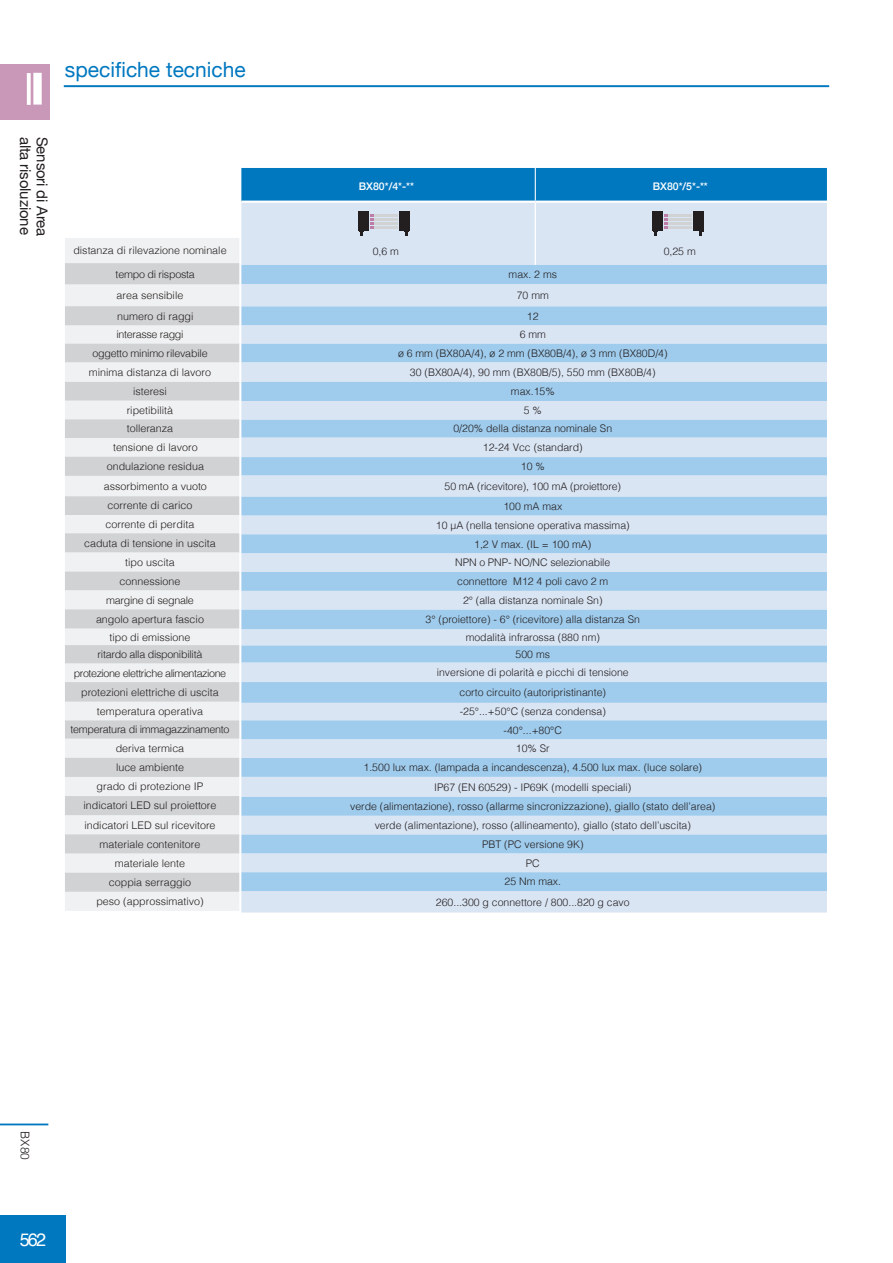
<style>
.page{position:relative;width:893px;height:1263px;background:#fff}
.page>*{position:absolute;margin:0;border:0;box-sizing:border-box;transform-origin:0 0}
.t1{font:21px "Helvetica Neue";color:#0078c0}
.t2{font:18px "Helvetica";color:#fff}
.t3{font:15px "Helvetica Neue";letter-spacing:-.01em;color:#231f20}
.t4{font:300 12px "Helvetica";color:#231f20}
.t5{font:300 10.5px "Helvetica";color:#231f20}
.t6{font:300 10.5px "Helvetica";letter-spacing:-.025em;color:#231f20}
.t7{font:300 10.5px "Helvetica";letter-spacing:-.04em;color:#231f20}
.t8{font:300 10.5px "Helvetica";letter-spacing:-.02em;color:#231f20}
.t9{font:500 10.5px "Helvetica Neue";color:#fff}
.t10{font:300 10.5px "Helvetica";letter-spacing:-.03em;color:#231f20}
</style>
<div class="page">
<hr style="left:64px;top:85px;width:765px;height:2px;background:#0078c0">
<div style="left:241px;top:168px;width:586px;height:33px;background:#0078c0"></div>
<div style="left:241px;top:203px;width:586px;height:709px;background:#dae5f4"></div>
<svg style="left:241px;top:265px;width:586px;height:626px;background:#bcd7ef"></svg>
<hr style="left:535px;top:168px;width:1px;height:33px;background:#fff">
<svg style="left:535px;top:238px;width:1px;height:27px"></svg>
<hr style="left:535px;top:203px;width:1px;height:35px;background:#fff">
<div style="left:65px;top:238px;width:174px;height:673px;background:#f0f1f2"></div>
<svg style="left:65px;top:263px;width:174px;height:629px"></svg>
<div style="left:0;top:1214px;width:66px;height:49px;background:#0078c0"></div>
<hr style="left:0;top:1123px;width:48px;height:2px;background:#0078c0">
<div style="left:0;top:64px;width:50px;height:55px;background:#c997b7"></div>
<svg style="left:27px;top:73px;width:4px;height:32px"></svg>
<div style="left:33px;top:73px;width:9px;height:32px;background:#fff"></div>
<div style="left:358px;top:212px;width:11px;height:19px;background:#231f20"></div>
<svg style="left:359px;top:231px;width:4px;height:4px"></svg>
<svg style="left:370px;top:214px;width:27px;height:15px"></svg>
<div style="left:399px;top:212px;width:10px;height:19px;background:#231f20"></div>
<hr style="left:405px;top:216px;width:3px;height:19px;background:#231f20">
<div style="left:653px;top:212px;width:10px;height:19px;background:#231f20"></div>
<hr style="left:654px;top:216px;width:3px;height:19px;background:#231f20">
<svg style="left:665px;top:214px;width:27px;height:15px"></svg>
<div style="left:693px;top:212px;width:11px;height:19px;background:#231f20"></div>
<svg style="left:699px;top:231px;width:4px;height:4px"></svg>
<p class="t1" style="left:65px;top:55px;width:182px">specifiche tecniche</p>
<p class="t3" style="left:36px;top:137px;width:99px;rotate:90deg">alta risoluzione</p>
<p class="t3" style="left:53px;top:137px;width:101px;rotate:90deg">Sensori di Area</p>
<p class="t5" style="left:73px;top:242px;width:155px">distanza di rilevazione nominale</p>
<p class="t6" style="left:116px;top:265px;width:81px">tempo di risposta</p>
<p class="t5" style="left:117px;top:286px;width:68px">area sensibile</p>
<p class="t5" style="left:117px;top:307px;width:78px">numero di raggi</p>
<p class="t10" style="left:116px;top:326px;width:69px">interasse raggi</p>
<p class="t8" style="left:92px;top:344px;width:117px">oggetto minimo rilevabile</p>
<p class="t5" style="left:89px;top:363px;width:124px">minima distanza di lavoro</p>
<p class="t5" style="left:133px;top:382px;width:35px">isteresi</p>
<p class="t5" style="left:127px;top:401px;width:48px">ripetibilità</p>
<p class="t5" style="left:127px;top:420px;width:48px">tolleranza</p>
<p class="t5" style="left:113px;top:438px;width:86px">tensione di lavoro</p>
<p class="t5" style="left:107px;top:457px;width:99px">ondulazione residua</p>
<p class="t5" style="left:104px;top:477px;width:105px">assorbimento a vuoto</p>
<p class="t5" style="left:108px;top:497px;width:86px">corrente di carico</p>
<p class="t5" style="left:106px;top:515px;width:90px">corrente di perdita</p>
<p class="t5" style="left:84px;top:534px;width:133px">caduta di tensione in uscita</p>
<p class="t5" style="left:125px;top:553px;width:51px">tipo uscita</p>
<p class="t5" style="left:120px;top:572px;width:62px">connessione</p>
<p class="t6" style="left:106px;top:591px;width:89px">margine di segnale</p>
<p class="t5" style="left:96px;top:610px;width:109px">angolo apertura fascio</p>
<p class="t5" style="left:109px;top:628px;width:83px">tipo di emissione</p>
<p class="t6" style="left:98px;top:645px;width:106px">ritardo alla disponibilità</p>
<p class="t7" style="left:74px;top:664px;width:154px">protezione elettriche alimentazione</p>
<p class="t5" style="left:81px;top:683px;width:139px">protezioni elettriche di uscita</p>
<p class="t5" style="left:97px;top:702px;width:108px">temperatura operativa</p>
<p class="t6" style="left:71px;top:721px;width:160px">temperatura di immagazzinamento</p>
<p class="t5" style="left:116px;top:739px;width:70px">deriva termica</p>
<p class="t5" style="left:116px;top:758px;width:69px">luce ambiente</p>
<p class="t5" style="left:97px;top:778px;width:108px">grado di protezione IP</p>
<p class="t5" style="left:83px;top:797px;width:134px">indicatori LED sul proiettore</p>
<p class="t5" style="left:84px;top:816px;width:133px">indicatori LED sul ricevitore</p>
<p class="t5" style="left:100px;top:835px;width:102px">materiale contenitore</p>
<p class="t5" style="left:115px;top:854px;width:72px">materiale lente</p>
<p class="t5" style="left:109px;top:873px;width:84px">coppia serraggio</p>
<p class="t5" style="left:96px;top:892px;width:109px">peso (approssimativo)</p>
<p class="t4" style="left:35px;top:1131px;width:30px;rotate:90deg">BX80</p>
<h2 class="t2" style="left:20px;top:1225px;width:28px">562</h2>
<p class="t9" style="left:359px;top:178px;width:57px">BX80*/4*-**</p>
<p class="t9" style="left:653px;top:178px;width:57px">BX80*/5*-**</p>
<p class="t5" style="left:373px;top:242px;width:28px">0,6 m</p>
<p class="t5" style="left:664px;top:242px;width:34px">0,25 m</p>
<p class="t5" style="left:509px;top:266px;width:50px">max. 2 ms</p>
<p class="t5" style="left:517px;top:286px;width:34px">70 mm</p>
<p class="t5" style="left:527px;top:307px;width:13px">12</p>
<p class="t5" style="left:520px;top:326px;width:28px">6 mm</p>
<p class="t5" style="left:398px;top:344px;width:271px">ø 6 mm (BX80A/4), ø 2 mm (BX80B/4), ø 3 mm (BX80D/4)</p>
<p class="t5" style="left:410px;top:363px;width:247px">30 (BX80A/4), 90 mm (BX80B/5), 550 mm (BX80B/4)</p>
<p class="t5" style="left:511px;top:382px;width:45px">max.15%</p>
<p class="t5" style="left:524px;top:401px;width:20px">5 %</p>
<p class="t5" style="left:453px;top:420px;width:160px">0/20% della distanza nominale Sn</p>
<p class="t5" style="left:483px;top:438px;width:101px">12-24 Vcc (standard)</p>
<p class="t5" style="left:521px;top:457px;width:25px">10 %</p>
<p class="t5" style="left:445px;top:477px;width:178px">50 mA (ricevitore), 100 mA (proiettore)</p>
<p class="t5" style="left:503px;top:497px;width:60px">100 mA max</p>
<p class="t5" style="left:436px;top:516px;width:195px">10 μA (nella tensione operativa massima)</p>
<p class="t5" style="left:474px;top:535px;width:119px">1,2 V max. (IL = 100 mA)</p>
<p class="t5" style="left:455px;top:554px;width:157px">NPN o PNP- NO/NC selezionabile</p>
<p class="t5" style="left:457px;top:572px;width:153px">connettore M12 4 poli cavo 2 m</p>
<p class="t5" style="left:463px;top:591px;width:141px">2° (alla distanza nominale Sn)</p>
<p class="t5" style="left:426px;top:610px;width:216px">3° (proiettore) - 6° (ricevitore) alla distanza Sn</p>
<p class="t5" style="left:466px;top:628px;width:136px">modalità infrarossa (880 nm)</p>
<p class="t5" style="left:516px;top:645px;width:36px">500 ms</p>
<p class="t5" style="left:437px;top:663px;width:193px">inversione di polarità e picchi di tensione</p>
<p class="t5" style="left:460px;top:683px;width:148px">corto circuito (autoripristinante)</p>
<p class="t5" style="left:460px;top:703px;width:148px">-25°...+50°C (senza condensa)</p>
<p class="t5" style="left:504px;top:721px;width:60px">-40°...+80°C</p>
<p class="t5" style="left:516px;top:740px;width:35px">10% Sr</p>
<p class="t5" style="left:364px;top:758px;width:340px">1.500 lux max. (lampada a incandescenza), 4.500 lux max. (luce solare)</p>
<p class="t5" style="left:434px;top:778px;width:199px">IP67 (EN 60529) - IP69K (modelli speciali)</p>
<p class="t5" style="left:350px;top:797px;width:367px">verde (alimentazione), rosso (allarme sincronizzazione), giallo (stato dell’area)</p>
<p class="t5" style="left:375px;top:816px;width:318px">verde (alimentazione), rosso (allineamento), giallo (stato dell’uscita)</p>
<p class="t5" style="left:482px;top:835px;width:103px">PBT (PC versione 9K)</p>
<p class="t5" style="left:526px;top:854px;width:15px">PC</p>
<p class="t5" style="left:504px;top:873px;width:58px">25 Nm max.</p>
<p class="t5" style="left:436px;top:893px;width:195px">260...300 g connettore / 800...820 g cavo</p>
</div>
